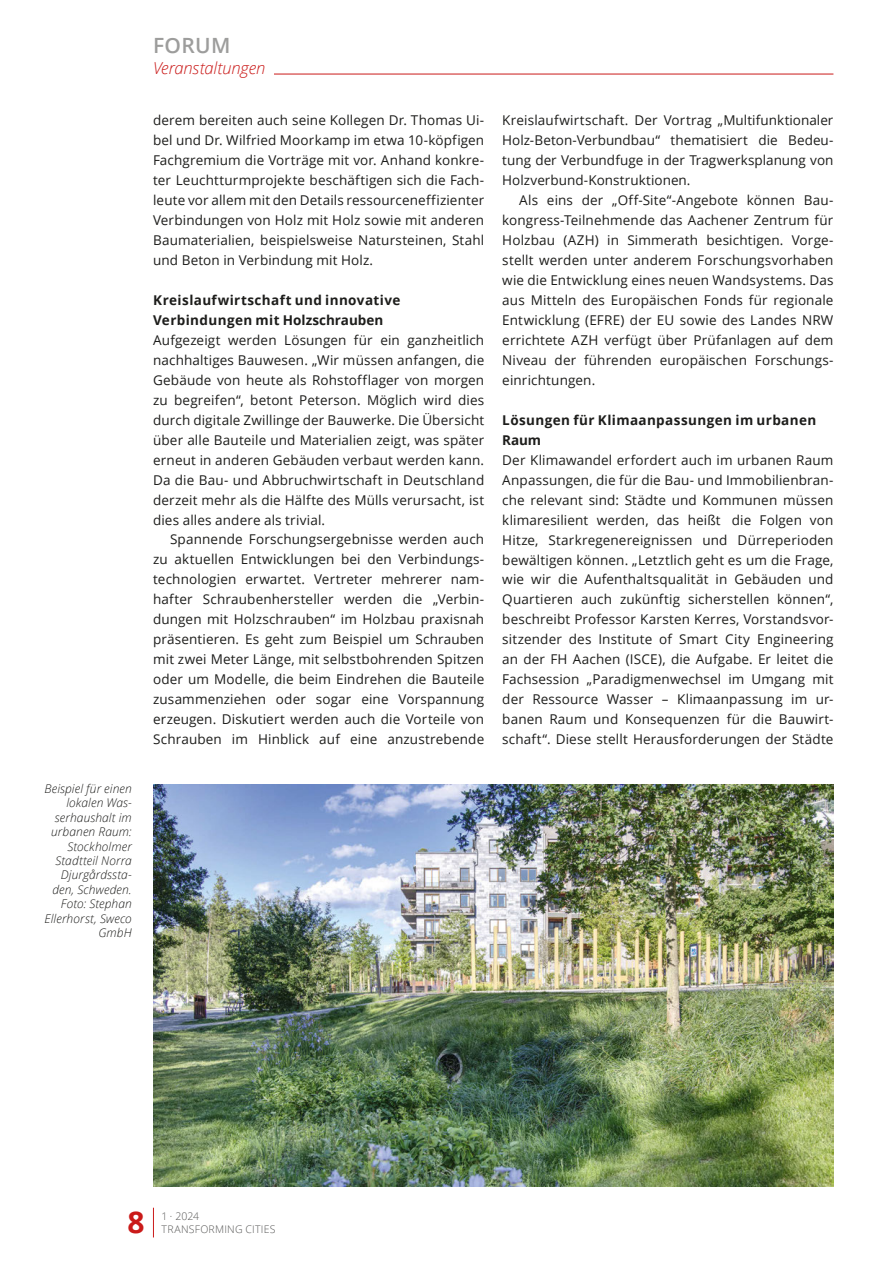
<style>
.page{position:relative;width:893px;height:1263px;background:#fff}
.page>*{position:absolute;margin:0;border:0;box-sizing:border-box;transform-origin:0 0}
.t1{font:700 30px "Open Sans";color:#ca1a19}
.t2{font:600 21px "Open Sans";letter-spacing:.015em;color:#9d9d9c}
.t3{font:italic 300 16.5px "Open Sans";letter-spacing:-.005em;color:#ca1a19}
.t4{font:13.5px/20px "Open Sans";letter-spacing:.01em;color:#1d1d1b;text-align:justify}
.t5{font:700 13.5px/20px "Open Sans";letter-spacing:.025em;color:#1d1d1b}
.t6{font:italic 300 12px/14.4px "Open Sans";letter-spacing:.01em;color:#1d1d1b;text-align:right}
.t7{font:300 10.5px/13.5px "Open Sans";letter-spacing:.02em;color:#575756}
</style>
<div class="page">
<svg style="left:153px;top:1208px;width:1px;height:29px"></svg>
<hr style="left:274px;top:74px;width:559px;height:1px;background:#ca1a19">
<img style="left:153px;top:784px;width:680px;height:402px">
<p class="t6" style="left:44px;top:781px;width:89px">Beispiel für einen lokalen Was&shy;serhaushalt im urbanen Raum:<br>Stockholmer<br>Stadtteil Norra<br>Djurgårdssta&shy;den, Schweden.<br>Foto: Stephan<br>Ellerhorst, Sweco<br>GmbH</p>
<h2 class="t2" style="left:153px;top:31px;width:79px">FORUM</h2>
<p class="t3" style="left:153px;top:57px;width:114px">Veranstaltungen</p>
<p class="t4" style="left:153px;top:110px;width:333px">derem bereiten auch seine Kollegen Dr. Thomas Ui&shy;bel und Dr. Wilfried Moorkamp im etwa 10-köpfigen Fachgremium die Vorträge mit vor. Anhand konkre&shy;ter Leuchtturmprojekte beschäftigen sich die Fach&shy;leute vor allem mit den Details ressourceneffizienter Verbindungen von Holz mit Holz sowie mit anderen Baumaterialien, beispielsweise Natursteinen, Stahl und Beton in Verbindung mit Holz.</p>
<p class="t5" style="left:153px;top:290px;width:249px">Kreislaufwirtschaft und innovative<br>Verbindungen mit Holzschrauben</p>
<p class="t4" style="left:153px;top:330px;width:333px">Aufgezeigt werden Lösungen für ein ganzheitlich nachhaltiges Bauwesen. „Wir müssen anfangen, die Gebäude von heute als Rohstofflager von morgen zu begreifen“, betont Peterson. Möglich wird dies durch digitale Zwillinge der Bauwerke. Die Übersicht über alle Bauteile und Materialien zeigt, was später erneut in anderen Gebäuden verbaut werden kann.<br>Da die Bau- und Abbruchwirtschaft in Deutschland derzeit mehr als die Hälfte des Mülls verursacht, ist dies alles andere als trivial.</p>
<p class="t4" style="left:153px;top:529px;width:333px;text-indent:17px">Spannende Forschungsergebnisse werden auch zu aktuellen Entwicklungen bei den Verbindungs&shy;technologien erwartet. Vertreter mehrerer nam&shy;hafter Schraubenhersteller werden die „Verbin&shy;dungen mit Holzschrauben“ im Holzbau praxisnah präsentieren. Es geht zum Beispiel um Schrauben mit zwei Meter Länge, mit selbstbohrenden Spitzen oder um Modelle, die beim Eindrehen die Bauteile zusammenziehen oder sogar eine Vorspannung erzeugen. Diskutiert werden auch die Vorteile von Schrauben im Hinblick auf eine anzustrebende</p>
<p class="t4" style="left:502px;top:110px;width:333px">Kreislaufwirtschaft. Der Vortrag „Multifunktionaler Holz-Beton-Verbundbau“ thematisiert die Bedeu&shy;tung der Verbundfuge in der Tragwerksplanung von Holzverbund-Konstruktionen.</p>
<p class="t4" style="left:502px;top:190px;width:333px;text-indent:17px">Als eins der „Off-Site“-Angebote können Bau&shy;kongress-Teilnehmende das Aachener Zentrum für Holzbau (AZH) in Simmerath besichtigen. Vorge&shy;stellt werden unter anderem Forschungsvorhaben wie die Entwicklung eines neuen Wandsystems. Das aus Mitteln des Europäischen Fonds für regionale Entwicklung (EFRE) der EU sowie des Landes NRW errichtete AZH verfügt über Prüfanlagen auf dem Niveau der führenden europäischen Forschungs&shy;einrichtungen.</p>
<p class="t5" style="left:502px;top:410px;width:316px">Lösungen für Klimaanpassungen im urbanen<br>Raum</p>
<p class="t4" style="left:502px;top:449px;width:333px">Der Klimawandel erfordert auch im urbanen Raum Anpassungen, die für die Bau- und Immobilienbran&shy;che relevant sind: Städte und Kommunen müssen klimaresilient werden, das heißt die Folgen von Hitze, Starkregenereignissen und Dürreperioden bewältigen können. „Letztlich geht es um die Frage, wie wir die Aufenthaltsqualität in Gebäuden und Quartieren auch zukünftig sicherstellen können“, beschreibt Professor Karsten Kerres, Vorstandsvor&shy;sitzender des Institute of Smart City Engineering an der FH Aachen (ISCE), die Aufgabe. Er leitet die Fachsession „Paradigmenwechsel im Umgang mit der Ressource Wasser – Klimaanpassung im ur&shy;banen Raum und Konsequenzen für die Bauwirt&shy;schaft“. Diese stellt Herausforderungen der Städte</p>
<h1 class="t1" style="left:127px;top:1201px;width:19px">8</h1>
<p class="t7" style="left:162px;top:1209px;width:116px">1 · 2024<br>TRANSFORMING CITIES</p>
</div>
